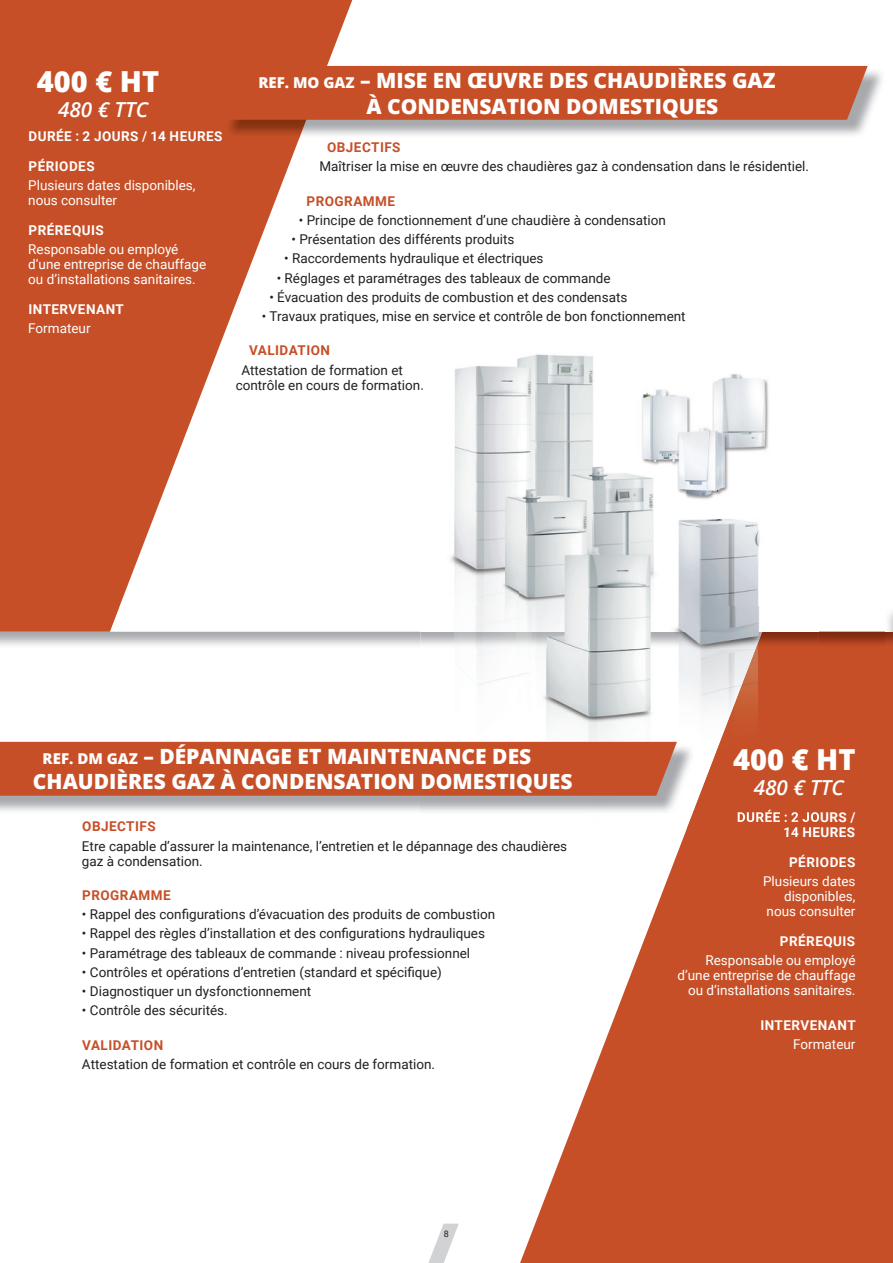
<style>
.page{position:relative;width:893px;height:1263px;background:#fff}
.page>*{position:absolute;margin:0;border:0;box-sizing:border-box;transform-origin:0 0}
.t1{font:800 28.95px "Open Sans";color:#fff}
.t2{font:800 21px/25.2px "Open Sans";color:#fff}
.t3{font:italic 600 20.7px "Open Sans";color:#fff}
.t4{font:13.5px/15px "Roboto";color:#231f20}
.t5{font:13.5px/15px "Roboto";color:#fff}
.t6{font:700 13.5px "Roboto";letter-spacing:.035em;color:#fff}
.t7{font:700 13.5px "Roboto";letter-spacing:.035em;color:#c64f27}
.t8{font:9px "Roboto";color:#231f20}
.s1{font-size:15px}
</style>
<div class="page">
<svg style="left:0;top:0;width:352px;height:607px;fill:#c64f27"></svg>
<svg style="left:520px;top:648px;width:373px;height:615px;fill:#c64f27"></svg>
<img style="left:0;top:631px;width:885px;height:17px">
<div style="left:0;top:607px;width:120px;height:24px;background:#c64f27"></div>
<img style="left:224px;top:120px;width:102px;height:18px">
<div style="left:221px;top:66px;width:647px;height:54px;background:#c64f27"></div>
<img style="left:885px;top:612px;width:8px;height:36px">
<img style="left:450px;top:354px;width:319px;height:277px">
<img style="left:421px;top:648px;width:298px;height:182px">
<img style="left:719px;top:648px;width:11px;height:68px">
<img style="left:730px;top:648px;width:88px;height:182px">
<img style="left:686px;top:716px;width:44px;height:114px">
<img style="left:756px;top:631px;width:62px;height:17px">
<img style="left:738px;top:810px;width:80px;height:13px">
<img style="left:784px;top:827px;width:34px;height:3px">
<img style="left:0;top:744px;width:695px;height:70px">
<svg style="left:692px;top:808px;width:3px;height:6px"></svg>
<div style="left:0;top:742px;width:677px;height:54px;background:#c64f27"></div>
<svg style="left:428px;top:1224px;width:31px;height:39px"></svg>
<h1 class="t1" style="left:37px;top:60px;width:124px">400 € HT</h1>
<h3 class="t3" style="left:58px;top:95px;width:92px">480 € TTC</h3>
<p class="t6" style="left:29px;top:126px;width:196px">DURÉE : 2 JOURS / 14 HEURES</p>
<p class="t6" style="left:29px;top:156px;width:68px">PÉRIODES</p>
<p class="t5" style="left:28px;top:177px;width:169px">Plusieurs dates disponibles, nous consulter</p>
<p class="t6" style="left:29px;top:221px;width:77px">PRÉREQUIS</p>
<p class="t5" style="left:28px;top:241px;width:180px">Responsable ou employé d’une entreprise de chauffage ou d’installations sanitaires.</p>
<p class="t6" style="left:29px;top:300px;width:97px">INTERVENANT</p>
<p class="t5" style="left:28px;top:320px;width:64px">Formateur</p>
<h2 class="t2" style="left:366px;top:67px;width:411px;text-indent:-108px"><span class="s1">REF. MO GAZ</span> – MISE EN ŒUVRE DES CHAUDIÈRES GAZ<br>À CONDENSATION DOMESTIQUES</h2>
<p class="t7" style="left:327px;top:138px;width:75px">OBJECTIFS</p>
<p class="t4" style="left:319px;top:159px;width:491px">Maîtriser la mise en œuvre des chaudières gaz à condensation dans le résidentiel.</p>
<p class="t7" style="left:307px;top:191px;width:90px">PROGRAMME</p>
<p class="t4" style="left:299px;top:212px;width:369px">• Principe de fonctionnement d’une chaudière à condensation</p>
<p class="t4" style="left:292px;top:231px;width:225px">• Présentation des différents produits</p>
<p class="t4" style="left:284px;top:251px;width:261px">• Raccordements hydraulique et électriques</p>
<p class="t4" style="left:277px;top:270px;width:335px">• Réglages et paramétrages des tableaux de commande</p>
<p class="t4" style="left:269px;top:289px;width:360px">• Évacuation des produits de combustion et des condensats</p>
<p class="t4" style="left:262px;top:308px;width:425px">• Travaux pratiques, mise en service et contrôle de bon fonctionnement</p>
<p class="t7" style="left:249px;top:341px;width:83px">VALIDATION</p>
<p class="t4" style="left:236px;top:362px;width:190px;text-indent:6px">Attestation de formation et contrôle en cours de formation.</p>
<h2 class="t2" style="left:33px;top:743px;width:541px;text-indent:10px"><span class="s1">REF. DM GAZ</span> – DÉPANNAGE ET MAINTENANCE DES<br>CHAUDIÈRES GAZ À CONDENSATION DOMESTIQUES</h2>
<p class="t7" style="left:82px;top:817px;width:75px">OBJECTIFS</p>
<p class="t4" style="left:82px;top:838px;width:487px">Etre capable d’assurer la maintenance, l’entretien et le dépannage des chaudières gaz à condensation.</p>
<p class="t7" style="left:82px;top:886px;width:90px">PROGRAMME</p>
<p class="t4" style="left:82px;top:906px;width:415px">• Rappel des configurations d’évacuation des produits de combustion</p>
<p class="t4" style="left:82px;top:926px;width:404px">• Rappel des règles d’installation et des configurations hydrauliques</p>
<p class="t4" style="left:82px;top:945px;width:390px">• Paramétrage des tableaux de commande : niveau professionnel</p>
<p class="t4" style="left:82px;top:964px;width:361px">• Contrôles et opérations d’entretien (standard et spécifique)</p>
<p class="t4" style="left:82px;top:983px;width:231px">• Diagnostiquer un dysfonctionnement</p>
<p class="t4" style="left:82px;top:1003px;width:147px">• Contrôle des sécurités.</p>
<p class="t7" style="left:82px;top:1035px;width:83px">VALIDATION</p>
<p class="t4" style="left:82px;top:1056px;width:355px">Attestation de formation et contrôle en cours de formation.</p>
<p class="t8" style="left:444px;top:1228px;width:7px">8</p>
<h1 class="t1" style="left:733px;top:738px;width:124px">400 € HT</h1>
<h3 class="t3" style="left:754px;top:773px;width:92px">480 € TTC</h3>
<p class="t6" style="left:783px;top:823px;width:74px">14 HEURES</p>
<p class="t6" style="left:789px;top:853px;width:68px">PÉRIODES</p>
<p class="t5" style="left:763px;top:873px;width:94px;text-align:right">Plusieurs dates disponibles, nous consulter</p>
<p class="t6" style="left:780px;top:932px;width:77px">PRÉREQUIS</p>
<p class="t5" style="left:677px;top:952px;width:180px;text-align:right">Responsable ou employé d’une entreprise de chauffage ou d’installations sanitaires.</p>
<p class="t6" style="left:760px;top:1015px;width:97px">INTERVENANT</p>
<p class="t5" style="left:793px;top:1036px;width:64px">Formateur</p>
</div>
